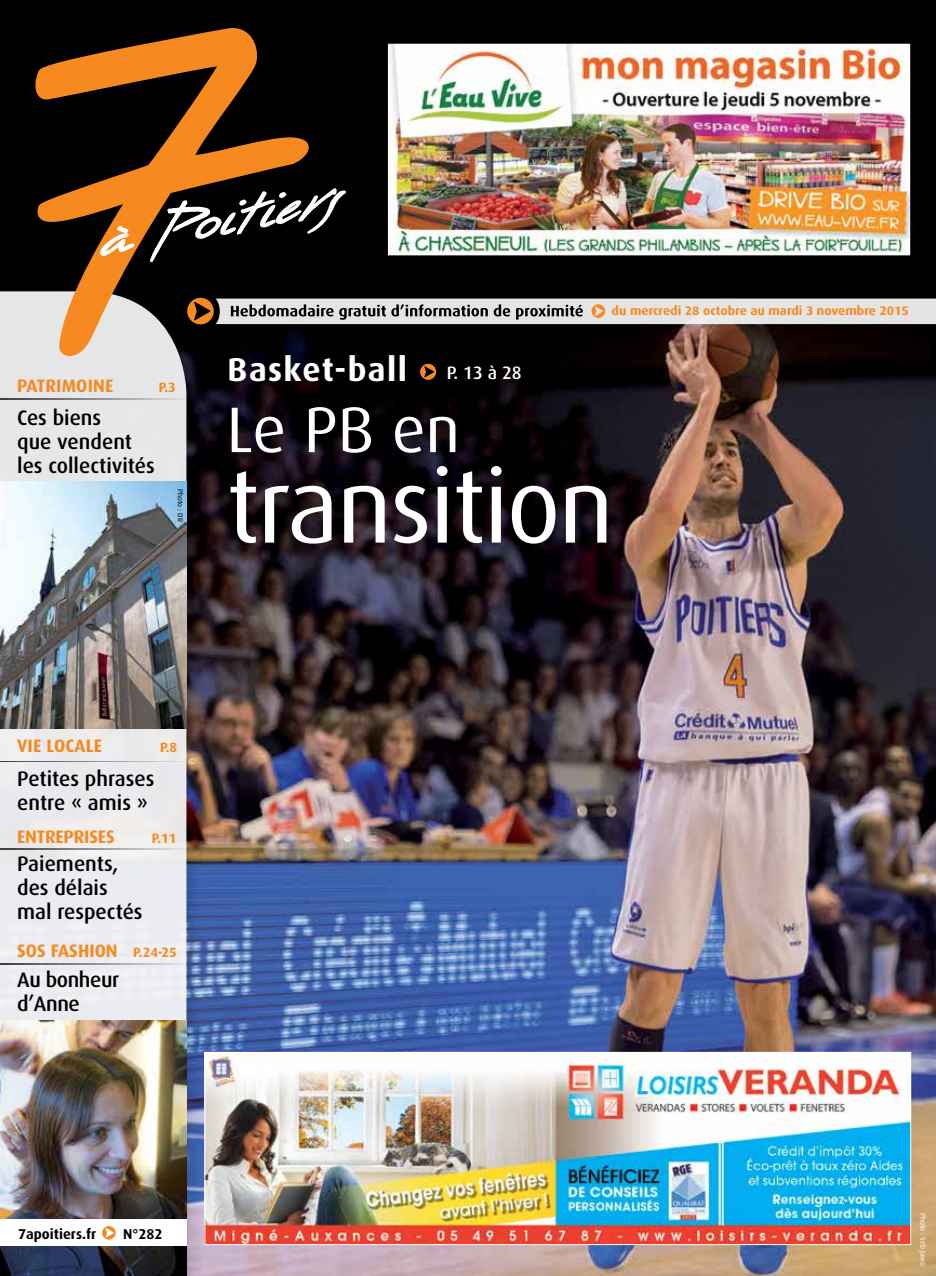
<style>
.page{position:relative;width:936px;height:1276px;background:#fff}
.page>*{position:absolute;margin:0;border:0;box-sizing:border-box;transform-origin:0 0}
.t1{font:103.5px "Dax";letter-spacing:-.02em;color:#fff}
.t2{font:64.5px "Dax";color:#fff}
.t3{font:700 33px "Dax";letter-spacing:.04em;color:#fff}
.t4{font:500 21px/24px "Dax";color:#000}
.t5{font:500 21px/24px "Dax";letter-spacing:-.02em;color:#000}
.t6{font:700 18px "Dax";letter-spacing:.035em;color:#f6891f}
.t7{font:500 18px "Dax";color:#fff}
.t8{font:700 14.25px "Dax";color:#000}
.t9{font:700 13.5px "Dax";color:#f6891f}
.t10{font:700 12.45px "Dax";color:#f6891f;scale:1.05 1}
.t11{font:7.5px "Dax";color:#fff}
.t12{font:7.5px "Dax";color:#000}
.s1{font-size:13.5px}
</style>
<div class="page">
<img style="left:0;top:0;width:935px;height:1276px">
<div style="left:0;top:289px;width:204px;height:987px;background:#000;opacity:.2"></div>
<div style="left:0;top:291px;width:186px;height:729px;background:#eaeaec"></div>
<img style="left:0;top:1020px;width:186px;height:256px">
<div style="left:0;top:1219px;width:186px;height:26px;background:#fff"></div>
<svg style="left:102px;top:1226px;width:14px;height:13px"></svg>
<svg style="left:309px;top:298px;width:626px;height:26px;background:#cecdcc"></svg>
<div style="left:415px;top:359px;width:31px;height:31px;background:#000"></div>
<svg style="left:420px;top:364px;width:16px;height:16px"></svg>
<svg style="left:34px;top:27px;width:275px;height:329px;background:#624120"></svg>
<svg style="left:100px;top:225px;width:35px;height:31px"></svg>
<svg style="left:150px;top:187px;width:196px;height:75px;background:#322e2a"></svg>
<svg style="left:0;top:399px;width:186px;height:1px"></svg>
<svg style="left:0;top:761px;width:186px;height:1px"></svg>
<svg style="left:0;top:963px;width:186px;height:1px"></svg>
<img style="left:206px;top:1054px;width:703px;height:189px">
<div style="left:204px;top:1052px;width:707px;height:193px;border:1px solid #fff"></div>
<img style="left:389px;top:45px;width:519px;height:209px">
<svg style="left:0;top:848px;width:186px;height:1px"></svg>
<img style="left:0;top:481px;width:186px;height:247px">
<p class="t6" style="left:17px;top:376px;width:98px">Patrimoine</p>
<p class="t9" style="left:159px;top:380px;width:19px">P.3</p>
<p class="t4" style="left:17px;top:406px;width:139px">Ces biens<br>que vendent les collectivités</p>
<p class="t12" style="left:184px;top:489px;width:34px;rotate:90deg">Photo : DR</p>
<h3 class="t3" style="left:227px;top:350px;width:181px">Basket-ball</h3>
<p class="t7" style="left:446px;top:362px;width:77px">P. 13 à 28</p>
<p class="t10" style="left:611px;top:304px;width:285px">du mercredi 28 octobre au mardi 3 novembre 2015</p>
<h2 class="t2" style="left:226px;top:394px;width:235px">Le PB en</h2>
<h1 class="t1" style="left:226px;top:449px;width:388px">transition</h1>
<p class="t6" style="left:17px;top:736px;width:86px">vie locale</p>
<p class="t9" style="left:160px;top:740px;width:19px">P.8</p>
<p class="t4" style="left:17px;top:766px;width:139px">Petites phrases entre « amis »</p>
<p class="t6" style="left:17px;top:826px;width:99px">Entreprises</p>
<p class="t9" style="left:152px;top:830px;width:26px">P.11</p>
<p class="t4" style="left:17px;top:852px;width:127px">Paiements, des délais mal respectés</p>
<p class="t6" style="left:17px;top:940px;width:11px">SOS</p>
<p class="t6" style="left:51px;top:940px;width:127px">Fashion <span class="s1">P.24-25</span></p>
<p class="t5" style="left:17px;top:967px;width:103px">Au bonheur d’Anne</p>
<p class="t8" style="left:18px;top:1226px;width:80px">7apoitiers.fr</p>
<p class="t8" style="left:123px;top:1226px;width:41px">N°282</p>
<p class="t11" style="left:927px;top:1213px;width:54px;rotate:90deg">Photo : Seb Jawo</p>
</div>
